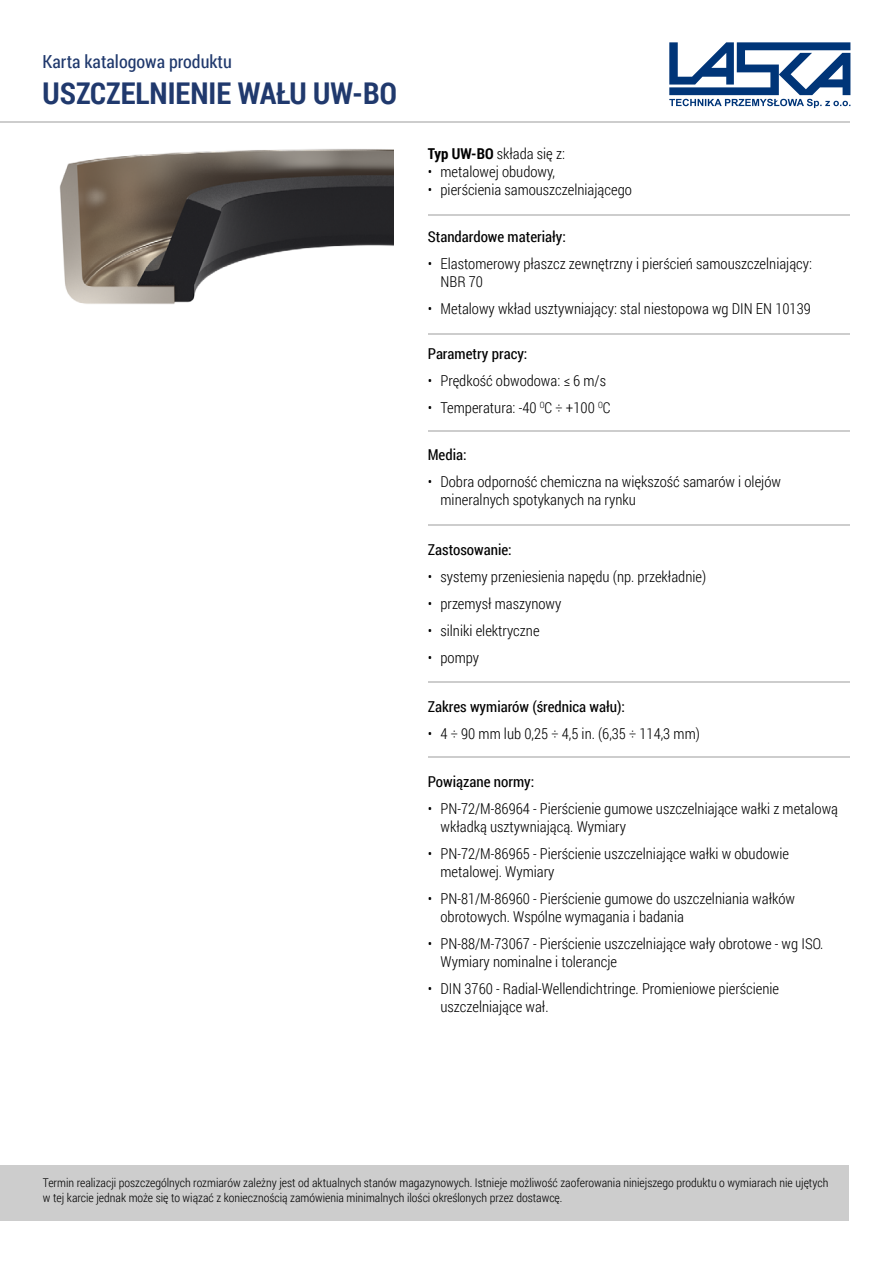
<style>
.page{position:relative;width:893px;height:1263px;background:#fff}
.page>*{position:absolute;margin:0;border:0;box-sizing:border-box;transform-origin:0 0}
.t1{font:700 30px "Roboto Condensed";color:#20396d}
.t2{font:18px "Roboto Condensed";color:#20396d}
.t3{font:300 15px/18px "Roboto Condensed";color:#000}
.t4{font:15px "Roboto Condensed";color:#000}
.t5{font:300 12px/15px "Roboto Condensed";color:#000}
.s1{font-weight:700}
</style>
<div class="page">
<div style="left:0;top:1165px;width:849px;height:56px;background:#cdcdcd"></div>
<svg style="left:669px;top:42px;width:181px;height:66px"></svg>
<img style="left:59px;top:149px;width:335px;height:155px">
<hr style="left:0;top:121px;width:850px;height:2px;background:#000">
<hr style="left:428px;top:214px;width:422px;height:1px;background:#000">
<hr style="left:428px;top:333px;width:422px;height:1px;background:#000">
<hr style="left:428px;top:430px;width:422px;height:2px;background:#000">
<hr style="left:428px;top:524px;width:422px;height:2px;background:#000">
<hr style="left:428px;top:681px;width:422px;height:2px;background:#000">
<hr style="left:428px;top:756px;width:422px;height:2px;background:#000">
<p class="t2" style="left:43px;top:49px;width:191px">Karta katalogowa produktu</p>
<h1 class="t1" style="left:43px;top:72px;width:356px">USZCZELNIENIE WAŁU UW-BO</h1>
<p class="t3" style="left:428px;top:145px;width:139px"><span class="s1">Typ UW-BO</span> składa się z:</p>
<p class="t3" style="left:428px;top:163px;width:129px">• metalowej obudowy,</p>
<p class="t3" style="left:428px;top:181px;width:206px">• pierścienia samouszczelniającego</p>
<p class="t4" style="left:428px;top:226px;width:140px">Standardowe materiały:</p>
<p class="t3" style="left:440px;top:254px;width:373px;text-indent:-13px">• Elastomerowy płaszcz zewnętrzny i pierścień samouszczelniający:<br>NBR 70</p>
<p class="t3" style="left:428px;top:299px;width:384px">• Metalowy wkład usztywniający: stal niestopowa wg DIN EN 10139</p>
<p class="t4" style="left:428px;top:343px;width:101px">Parametry pracy:</p>
<p class="t3" style="left:428px;top:371px;width:180px">• Prędkość obwodowa: ≤ 6 m/s</p>
<p class="t3" style="left:428px;top:398px;width:184px">• Temperatura: -40 <sup>O</sup>C ÷ +100 <sup>O</sup>C</p>
<p class="t4" style="left:428px;top:444px;width:40px">Media:</p>
<p class="t3" style="left:440px;top:472px;width:342px;text-indent:-13px">• Dobra odporność chemiczna na większość samarów i olejów mineralnych spotykanych na rynku</p>
<p class="t4" style="left:428px;top:539px;width:86px">Zastosowanie:</p>
<p class="t3" style="left:428px;top:567px;width:280px">• systemy przeniesienia napędu (np. przekładnie)</p>
<p class="t3" style="left:428px;top:594px;width:135px">• przemysł maszynowy</p>
<p class="t3" style="left:428px;top:621px;width:113px">• silniki elektryczne</p>
<p class="t3" style="left:428px;top:648px;width:53px">• pompy</p>
<p class="t4" style="left:428px;top:696px;width:199px">Zakres wymiarów (średnica wału):</p>
<p class="t3" style="left:428px;top:724px;width:274px">• 4 ÷ 90 mm lub 0,25 ÷ 4,5 in. (6,35 ÷ 114,3 mm)</p>
<p class="t4" style="left:428px;top:771px;width:108px">Powiązane normy:</p>
<p class="t3" style="left:440px;top:799px;width:399px;text-indent:-13px">• PN-72/M-86964 - Pierścienie gumowe uszczelniające wałki z metalową wkładką usztywniającą. Wymiary</p>
<p class="t3" style="left:440px;top:844px;width:350px;text-indent:-13px">• PN-72/M-86965 - Pierścienie uszczelniające wałki w obudowie metalowej. Wymiary</p>
<p class="t3" style="left:440px;top:889px;width:356px;text-indent:-13px">• PN-81/M-86960 - Pierścienie gumowe do uszczelniania wałków obrotowych. Wspólne wymagania i badania</p>
<p class="t3" style="left:440px;top:934px;width:384px;text-indent:-13px">• PN-88/M-73067 - Pierścienie uszczelniające wały obrotowe - wg ISO.<br>Wymiary nominalne i tolerancje</p>
<p class="t3" style="left:440px;top:979px;width:340px;text-indent:-13px">• DIN 3760 - Radial-Wellendichtringe. Promieniowe pierścienie uszczelniające wał.</p>
<p class="t5" style="left:43px;top:1175px;width:787px">Termin realizacji poszczególnych rozmiarów zależny jest od aktualnych stanów magazynowych. Istnieje możliwość zaoferowania niniejszego produktu o wymiarach nie ujętych w tej karcie jednak może się to wiązać z koniecznością zamówienia minimalnych ilości określonych przez dostawcę.</p>
</div>
